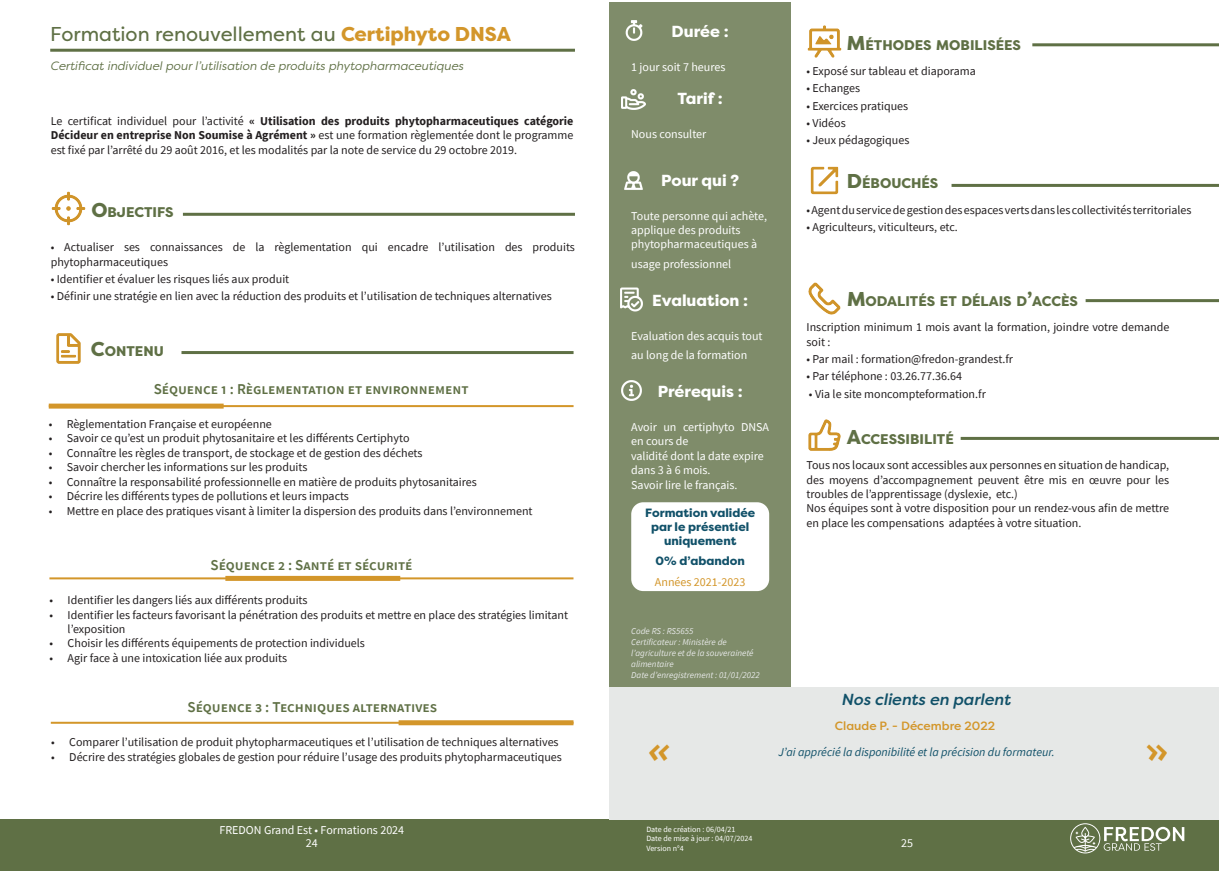
<style>
.page{position:relative;width:1219px;height:871px;background:#fff}
.page>*{position:absolute;margin:0;border:0;box-sizing:border-box;transform-origin:0 0}
.t1{font:italic 700 34px "Filson Pro";color:#d3962a}
.t2{font:20px "Filson Pro";color:#5f7045}
.t3{font:800 16px "Filson Pro";color:#fff}
.t4{font:italic 500 16px "Filson Pro";color:#115169}
.t5{font:600 15px "Source Sans Pro";color:#5f7045}
.t6{font:800 14px "Filson Pro";color:#5f7045}
.t7{font:12px/14.4px "Source Sans Pro";color:#231f20}
.t8{font:12px/14.4px "Source Sans Pro";color:#fff}
.t9{font:italic 12px "Filson Pro";color:#5f7045}
.t10{font:800 12px/14.4px "Filson Pro";color:#115169;text-align:center}
.t11{font:italic 12px "Source Sans Pro";color:#115169}
.t12{font:500 12px "Filson Pro";color:#d3962a}
.t13{font:12px "Source Sans Pro";color:#d3962a}
.t14{font:italic 9px/10.8px "Source Sans Pro";color:#e6e8e7}
.t15{font:8px/9.6px "Source Sans Pro";color:#fff}
.s1{font-weight:800;color:#d3962a}
.s2{font-weight:700}
.s3{font-size:20px}
</style>
<div class="page">
<div style="left:0;top:819px;width:1219px;height:51px;background:#5f7045"></div>
<svg style="left:1070px;top:823px;width:114px;height:30px"></svg>
<div style="left:609px;top:2px;width:182px;height:685px;background:#7f8c6a"></div>
<div style="left:631px;top:502px;width:138px;height:89px;background:#fff;border-radius:12px"></div>
<div style="left:399px;top:720px;width:174px;height:5px;background:#d3962a"></div>
<img style="left:51px;top:191px;width:35px;height:35px">
<img style="left:56px;top:333px;width:25px;height:31px">
<img style="left:807px;top:25px;width:35px;height:33px">
<hr style="left:49px;top:405px;width:525px;height:2px;background:#d3962a">
<hr style="left:49px;top:577px;width:524px;height:2px;background:#d3962a">
<hr style="left:51px;top:721px;width:522px;height:2px;background:#d3962a">
<hr style="left:183px;top:213px;width:392px;height:3px;background:#5f7045">
<hr style="left:181px;top:351px;width:393px;height:3px;background:#5f7045">
<img style="left:810px;top:166px;width:29px;height:29px">
<img style="left:808px;top:282px;width:33px;height:33px">
<hr style="left:1032px;top:43px;width:187px;height:3px;background:#5f7045">
<hr style="left:951px;top:184px;width:268px;height:3px;background:#5f7045">
<hr style="left:1086px;top:299px;width:133px;height:3px;background:#5f7045">
<img style="left:625px;top:20px;width:18px;height:21px">
<img style="left:624px;top:171px;width:19px;height:19px">
<img style="left:620px;top:287px;width:23px;height:24px">
<img style="left:621px;top:380px;width:21px;height:21px">
<img style="left:808px;top:419px;width:33px;height:32px">
<hr style="left:961px;top:437px;width:258px;height:3px;background:#5f7045">
<div style="left:609px;top:687px;width:610px;height:132px;background:#e6e8e7"></div>
<img style="left:622px;top:89px;width:24px;height:21px">
<hr style="left:50px;top:49px;width:525px;height:3px;background:#5f7045">
<div style="left:49px;top:403px;width:175px;height:5px;background:#d3962a"></div>
<div style="left:225px;top:575px;width:175px;height:5px;background:#d3962a"></div>
<h2 class="t2" style="left:50px;top:21px;width:462px">Formation renouvellement au <span class="s1">Certiphyto DNSA</span></h2>
<p class="t9" style="left:50px;top:58px;width:415px">Certificat individuel pour l’utilisation de produits phytopharmaceutiques</p>
<p class="t7" style="left:51px;top:114px;width:524px;text-align:justify">Le certificat individuel pour l’activité <span class="s2">« Utilisation des produits phytopharmaceutiques catégorie Décideur en entreprise Non Soumise à Agrément »</span> est une formation règlementée dont le programme est fixé par l’arrêté du 29 août 2016, et les modalités par la note de service du 29 octobre 2019.</p>
<p class="t6" style="left:91px;top:203px;width:84px"><span class="s3">O</span>BJECTIFS</p>
<p class="t7" style="left:51px;top:240px;width:526px">• Actualiser ses connaissances de la règlementation qui encadre l’utilisation des produits phytopharmaceutiques</p>
<p class="t7" style="left:51px;top:271px;width:240px">• Identifier et évaluer les risques liés aux produit</p>
<p class="t7" style="left:51px;top:289px;width:503px">• Définir une stratégie en lien avec la réduction des produits et l’utilisation de techniques alternatives</p>
<p class="t6" style="left:91px;top:342px;width:74px"><span class="s3">C</span>ONTENU</p>
<p class="t5" style="left:154px;top:378px;width:316px">Séquence 1 : Règlementation et environnement</p>
<p class="t7" style="left:49px;top:416px;width:225px">• Règlementation Française et européenne</p>
<p class="t7" style="left:49px;top:431px;width:362px">• Savoir ce qu’est un produit phytosanitaire et les différents Certiphyto</p>
<p class="t7" style="left:49px;top:445px;width:375px">• Connaître les règles de transport, de stockage et de gestion des déchets</p>
<p class="t7" style="left:49px;top:460px;width:260px">• Savoir chercher les informations sur les produits</p>
<p class="t7" style="left:49px;top:474px;width:430px">• Connaître la responsabilité professionnelle en matière de produits phytosanitaires</p>
<p class="t7" style="left:49px;top:488px;width:302px">• Décrire les différents types de pollutions et leurs impacts</p>
<p class="t7" style="left:49px;top:503px;width:485px">• Mettre en place des pratiques visant à limiter la dispersion des produits dans l’environnement</p>
<p class="t5" style="left:211px;top:554px;width:204px">Séquence 2 : Santé et sécurité</p>
<p class="t7" style="left:50px;top:592px;width:259px">• Identifier les dangers liés aux différents produits</p>
<p class="t7" style="left:68px;top:607px;width:502px;text-indent:-18px">• Identifier les facteurs favorisant la pénétration des produits et mettre en place des stratégies limitant l’exposition</p>
<p class="t7" style="left:50px;top:636px;width:317px">• Choisir les différents équipements de protection individuels</p>
<p class="t7" style="left:50px;top:650px;width:239px">• Agir face à une intoxication liée aux produits</p>
<p class="t5" style="left:188px;top:696px;width:251px">Séquence 3 : Techniques alternatives</p>
<p class="t7" style="left:51px;top:734px;width:509px">• Comparer l’utilisation de produit phytopharmaceutiques et l’utilisation de techniques alternatives</p>
<p class="t7" style="left:51px;top:749px;width:512px">• Décrire des stratégies globales de gestion pour réduire l’usage des produits phytopharmaceutiques</p>
<p class="t8" style="left:219px;top:822px;width:186px;line-height:13.7px;text-align:center">FREDON Grand Est • Formations 2024<br>24</p>
<h3 class="t3" style="left:672px;top:21px;width:59px">Durée :</h3>
<p class="t8" style="left:631px;top:59px;width:96px">1 jour soit 7 heures</p>
<h3 class="t3" style="left:678px;top:89px;width:47px">Tarif :</h3>
<p class="t8" style="left:631px;top:127px;width:77px">Nous consulter</p>
<h3 class="t3" style="left:661px;top:170px;width:79px">Pour qui ?</h3>
<p class="t8" style="left:631px;top:208px;width:137px">Toute personne qui achète, applique des produits phytopharmaceutiques à</p>
<p class="t8" style="left:631px;top:256px;width:102px">usage professionnel</p>
<h3 class="t3" style="left:652px;top:290px;width:98px">Evaluation :</h3>
<p class="t8" style="left:631px;top:326px;width:133px;line-height:19.2px">Evaluation des acquis tout au long de la formation</p>
<h3 class="t3" style="left:658px;top:381px;width:87px">Prérequis :</h3>
<p class="t8" style="left:631px;top:419px;width:139px">Avoir un certiphyto DNSA en cours de<br>validité dont la date expire dans 3 à 6 mois.<br>Savoir lire le français.</p>
<p class="t10" style="left:645px;top:505px;width:111px">Formation validée par le présentiel uniquement</p>
<p class="t10" style="left:656px;top:554px;width:91px">0% d’abandon</p>
<p class="t13" style="left:655px;top:573px;width:92px">Années 2021-2023</p>
<p class="t14" style="left:631px;top:625px;width:130px">Code RS : RS5655<br>Certificateur : Ministère de l’agriculture et de la souveraineté alimentaire<br>Date d’enregistrement : 01/01/2022</p>
<p class="t6" style="left:847px;top:36px;width:176px"><span class="s3">M</span>ÉTHODES MOBILISÉES</p>
<p class="t7" style="left:806px;top:64px;width:171px">• Exposé sur tableau et diaporama</p>
<p class="t7" style="left:806px;top:81px;width:55px">• Echanges</p>
<p class="t7" style="left:806px;top:98px;width:103px">• Exercices pratiques</p>
<p class="t7" style="left:806px;top:116px;width:41px">• Vidéos</p>
<p class="t7" style="left:806px;top:133px;width:104px">• Jeux pédagogiques</p>
<p class="t6" style="left:847px;top:175px;width:93px"><span class="s3">D</span>ÉBOUCHÉS</p>
<p class="t7" style="left:806px;top:203px;width:387px">• Agent du service de gestion des espaces verts dans les collectivités territoriales</p>
<p class="t7" style="left:806px;top:220px;width:153px">• Agriculteurs, viticulteurs, etc.</p>
<p class="t6" style="left:847px;top:292px;width:232px"><span class="s3">M</span>ODALITÉS ET DÉLAIS D<span class="s3">’</span>ACCÈS</p>
<p class="t7" style="left:807px;top:320px;width:364px">Inscription minimum 1 mois avant la formation, joindre votre demande soit :</p>
<p class="t7" style="left:807px;top:352px;width:208px">• Par mail : formation@fredon-grandest.fr</p>
<p class="t7" style="left:807px;top:369px;width:157px">• Par téléphone : 03.26.77.36.64</p>
<p class="t7" style="left:809px;top:386px;width:178px">• Via le site moncompteformation.fr</p>
<p class="t6" style="left:847px;top:430px;width:108px"><span class="s3">A</span>CCESSIBILITÉ</p>
<p class="t7" style="left:806px;top:458px;width:364px">Tous nos locaux sont accessibles aux personnes en situation de handicap, des moyens d’accompagnement peuvent être mis en œuvre pour les troubles de l’apprentissage (dyslexie, etc.)<br>Nos équipes sont à votre disposition pour un rendez-vous afin de mettre en place les compensations adaptées à votre situation.</p>
<h3 class="t4" style="left:841px;top:688px;width:171px">Nos clients en parlent</h3>
<p class="t12" style="left:835px;top:716px;width:162px">Claude P. - Décembre 2022</p>
<h1 class="t1" style="left:647px;top:729px;width:23px">«</h1>
<p class="t11" style="left:778px;top:744px;width:278px">J’ai apprécié la disponibilité et la précision du formateur.</p>
<p class="t15" style="left:646px;top:824px;width:108px">Date de création : 06/04/21<br>Date de mise à jour : 04/07/2024<br>Version n°4</p>
<p class="t8" style="left:901px;top:835px;width:13px">25</p>
</div>
